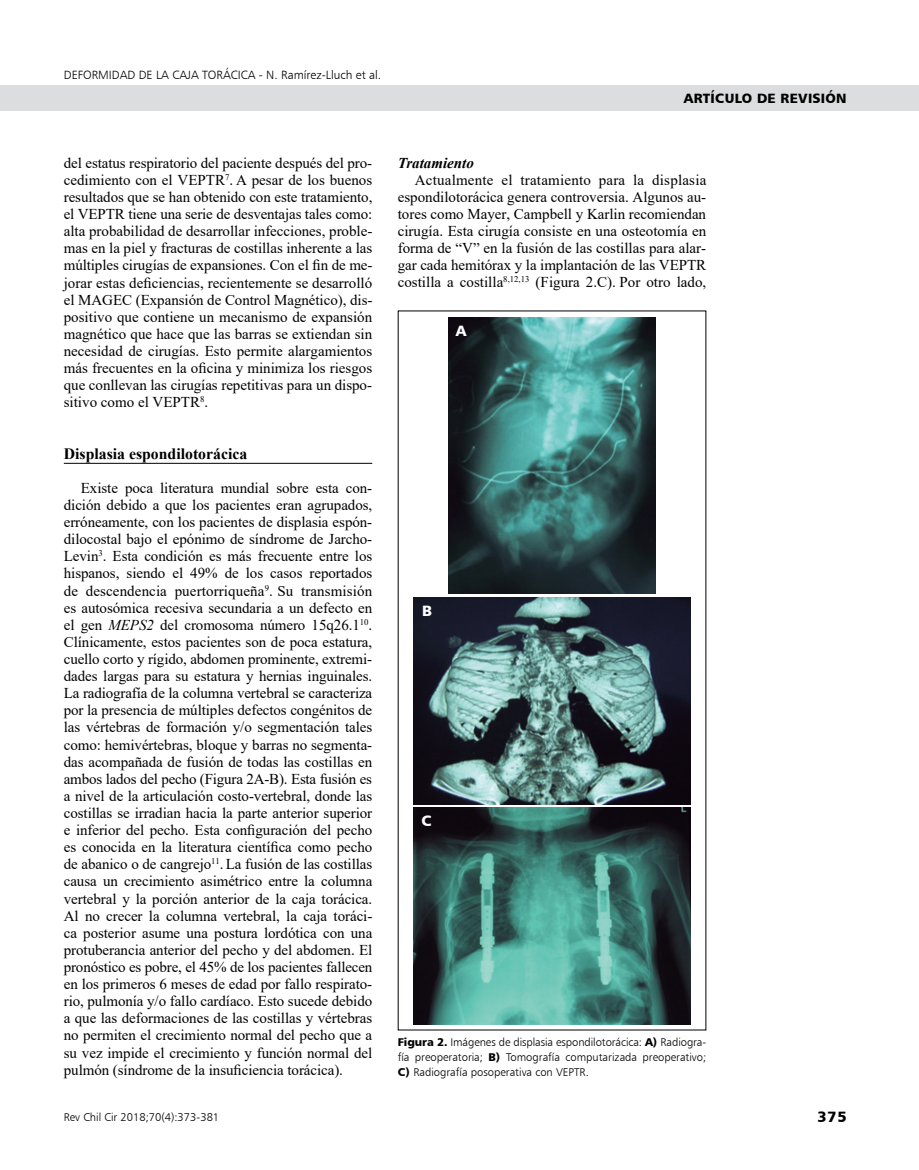
<style>
.page{position:relative;width:919px;height:1170px;background:#fff}
.page>*{position:absolute;margin:0;border:0;box-sizing:border-box;transform-origin:0 0}
.t1{font:700 15.75px "Times New Roman";color:#000}
.t2{font:15px/17.1px "Times New Roman";letter-spacing:-.005em;color:#000;text-align:justify}
.t3{font:italic 700 15px "Times New Roman";color:#000}
.t4{font:15px "Humanist 777 BT Black B";color:#000}
.t5{font:15px "Humanist 777 BT Black B";color:#fff}
.t6{font:13.5px "Humanist 777 BT Black B";letter-spacing:.02em;color:#000}
.t7{font:12px "Humanist 777 BT Light B";color:#000}
.t8{font:11.25px/15px "Humanist 777 BT Light B";color:#000;text-align:justify}
.s1{font-style:italic}
.s2{font-family:"Humanist 777 BT Black B"}
</style>
<div class="page">
<div style="left:0;top:85px;width:918px;height:26px;background:#dcddde"></div>
<hr style="left:64px;top:463px;width:308px;height:1px;background:#000">
<img style="left:448px;top:317px;width:207px;height:277px">
<img style="left:414px;top:597px;width:276px;height:207px">
<img style="left:414px;top:807px;width:276px;height:216px">
<p class="t7" style="left:64px;top:67px;width:319px">De formidad de la caja torácica - N. Ramírez-Lluch et al.</p>
<p class="t6" style="left:684px;top:90px;width:164px">ARTÍCULO DE REVISIÓN</p>
<p class="t2" style="left:64px;top:154px;width:310px">del estatus respiratorio del paciente después del pro&shy;cedimiento con el VEPTR<sup>7</sup>. A pesar de los buenos resultados que se han obtenido con este tratamiento, el VEPTR tiene una serie de desventajas tales como: alta probabilidad de desarrollar infecciones, proble&shy;mas en la piel y fracturas de costillas inherente a las múltiples cirugías de expansiones. Con el fin de me&shy;jorar estas deficiencias, recientemente se desarrolló el MAGEC (Expansión de Control Magnético), dis&shy;positivo que contiene un mecanismo de expansión magnético que hace que las barras se extiendan sin necesidad de cirugías. Esto permite alargamientos más frecuentes en la oficina y minimiza los riesgos que conllevan las cirugías repetitivas para un dispo&shy;sitivo como el VEPTR<sup>8</sup>.</p>
<p class="t1" style="left:64px;top:442px;width:185px">Displasia espondilotorácica</p>
<p class="t2" style="left:64px;top:479px;width:310px;text-indent:17px">Existe poca literatura mundial sobre esta con&shy;dición debido a que los pacientes eran agrupados, erróneamente, con los pacientes de displasia espón&shy;dilocostal bajo el epónimo de síndrome de Jarcho-Levin<sup>3</sup>. Esta condición es más frecuente entre los hispanos, siendo el 49% de los casos reportados de descendencia puertorriqueña<sup>9</sup>. Su transmisión es autosómica recesiva secundaria a un defecto en el gen <span class="s1">MEPS2</span> del cromosoma número 15q26.1<sup>10</sup>.<br>Clínicamente, estos pacientes son de poca estatura, cuello corto y rígido, abdomen prominente, extremi&shy;dades largas para su estatura y hernias inguinales.<br>La radiografía de la columna vertebral se caracteriza por la presencia de múltiples defectos congénitos de las vértebras de formación y/o segmentación tales como: hemivértebras, bloque y barras no segmenta&shy;das acompañada de fusión de todas las costillas en ambos lados del pecho (Figura 2A-B). Esta fusión es a nivel de la articulación costo-vertebral, donde las costillas se irradian hacia la parte anterior superior e inferior del pecho. Esta configuración del pecho es conocida en la literatura científica como pecho de abanico o de cangrejo<sup>11</sup>.La fusión de las costillas causa un crecimiento asimétrico entre la columna vertebral y la porción anterior de la caja torácica.<br>Al no crecer la columna vertebral, la caja toráci&shy;ca posterior asume una postura lordótica con una protuberancia anterior del pecho y del abdomen. El pronóstico es pobre, el 45% de los pacientes fallecen en los primeros 6 meses de edad por fallo respirato&shy;rio, pulmonía y/o fallo cardíaco. Esto sucede debido a que las deformaciones de las costillas y vértebras no permiten el crecimiento normal del pecho que a su vez impide el crecimiento y función normal del pulmón (síndrome de la insuficiencia torácica).</p>
<p class="t8" style="left:64px;top:1108px;width:157px">Rev Chil Cir 2018;70(4):373-381</p>
<p class="t3" style="left:398px;top:152px;width:78px">Tratamiento</p>
<p class="t2" style="left:398px;top:171px;width:310px;text-indent:17px">Actualmente el tratamiento para la displasia espondilotorácica genera controversia. Algunos au&shy;tores como Mayer, Campbell y Karlin recomiendan cirugía. Esta cirugía consiste en una osteotomía en forma de “V” en la fusión de las costillas para alar&shy;gar cada hemitórax y la implantación de las VEPTR costilla a costilla<sup>8,12,13</sup> (Figura 2.C). Por otro lado,</p>
<p class="t5" style="left:456px;top:321px;width:12px">A</p>
<p class="t5" style="left:422px;top:600px;width:11px">B</p>
<p class="t5" style="left:421px;top:811px;width:10px">C</p>
<p class="t8" style="left:398px;top:1034px;width:310px"><span class="s2">FIGURA 2.</span> Imágenes de displasia espondilotorácica: <span class="s2">A)</span> Radiogra&shy;fía preoperatoria; <span class="s2">B)</span> Tomografía computarizada preoperativo; <span class="s2">C)</span> Radiografía posoperativa con VEPTR.</p>
<p class="t4" style="left:817px;top:1106px;width:31px">375</p>
</div>
